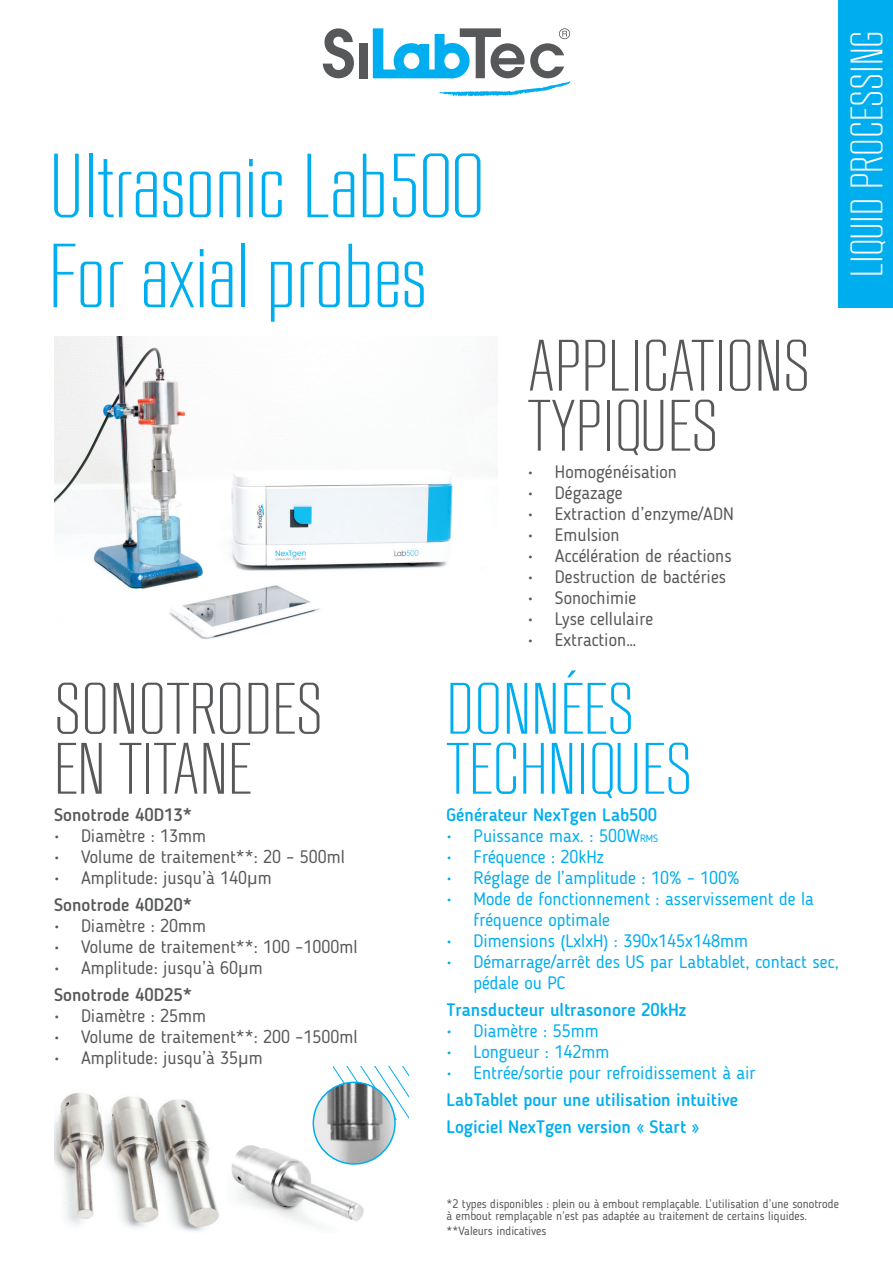
<style>
.page{position:relative;width:893px;height:1263px;background:#fff}
.page>*{position:absolute;margin:0;border:0;box-sizing:border-box;transform-origin:0 0}
.t1{font:300 90px "RB No 2";color:#00aeef}
.t2{font:300 72px/60px "RB No 2";color:#57585a}
.t3{font:300 72px "RB No 2";color:#00aeef}
.t4{font:300 45px "RB No 2";color:#fff}
.t5{font:18px "Blogger Sans";color:#57585a}
.t6{font:18px/21px "Blogger Sans";color:#00aeef}
.t7{font:500 18px "Blogger Sans";color:#00aeef}
.t8{font:500 18px "Blogger Sans";color:#57585a}
.t9{font:12px/12px "Blogger Sans";color:#57585a}
.s1{font-family:"Verdana";font-size:16.5px}
.s2{font-size:10.5px}
</style>
<div class="page">
<svg style="left:333px;top:1066px;width:75px;height:53px"></svg>
<img style="left:54px;top:337px;width:443px;height:302px">
<div style="left:839px;top:0;width:54px;height:307px;background:#00aeef"></div>
<div style="left:359px;top:43px;width:8px;height:35px;background:#57585a"></div>
<svg style="left:323px;top:28px;width:31px;height:50px"></svg>
<svg style="left:372px;top:28px;width:198px;height:69px"></svg>
<img style="left:54px;top:1092px;width:165px;height:140px">
<img style="left:231px;top:1105px;width:140px;height:120px">
<img style="left:313px;top:1082px;width:82px;height:82px;border-radius:41px">
<div style="left:313px;top:1081px;width:83px;height:84px;border:2px solid #00aeef;border-radius:50%"></div>
<p class="t1" style="left:49px;top:138px;width:436px">Ultrasonic Lab500</p>
<p class="t1" style="left:49px;top:228px;width:379px">For axial probes</p>
<p class="t2" style="left:528px;top:336px;width:284px">APPLICATIONS<br>TYPIQUES</p>
<p class="t5" style="left:528px;top:461px;width:151px">• Homogénéisation</p>
<p class="t5" style="left:528px;top:482px;width:96px">• Dégazage</p>
<p class="t5" style="left:528px;top:503px;width:207px">• Extraction d’enzyme/ADN</p>
<p class="t5" style="left:528px;top:524px;width:93px">• Emulsion</p>
<p class="t5" style="left:528px;top:545px;width:205px">• Accélération de réactions</p>
<p class="t5" style="left:528px;top:566px;width:200px">• Destruction de bactéries</p>
<p class="t5" style="left:528px;top:587px;width:110px">• Sonochimie</p>
<p class="t5" style="left:528px;top:608px;width:127px">• Lyse cellulaire</p>
<p class="t5" style="left:528px;top:629px;width:110px">• Extraction…</p>
<p class="t2" style="left:54px;top:679px;width:270px">SONOTRODES<br>EN TITANE</p>
<p class="t8" style="left:54px;top:804px;width:140px">Sonotrode 40D13*</p>
<p class="t5" style="left:54px;top:825px;width:154px">• Diamètre : 13mm</p>
<p class="t5" style="left:54px;top:846px;width:292px">• Volume de traitement**: 20 – 500ml</p>
<p class="t5" style="left:54px;top:867px;width:219px">• Amplitude: jusqu’à 140<span class="s1">μ</span>m</p>
<p class="t8" style="left:54px;top:894px;width:140px">Sonotrode 40D20*</p>
<p class="t5" style="left:54px;top:915px;width:154px">• Diamètre : 20mm</p>
<p class="t5" style="left:54px;top:936px;width:305px">• Volume de traitement**: 100 –1000ml</p>
<p class="t5" style="left:54px;top:957px;width:210px">• Amplitude: jusqu’à 60<span class="s1">μ</span>m</p>
<p class="t8" style="left:54px;top:984px;width:140px">Sonotrode 40D25*</p>
<p class="t5" style="left:54px;top:1005px;width:154px">• Diamètre : 25mm</p>
<p class="t5" style="left:54px;top:1026px;width:305px">• Volume de traitement**: 200 –1500ml</p>
<p class="t5" style="left:54px;top:1047px;width:210px">• Amplitude: jusqu’à 35<span class="s1">μ</span>m</p>
<p class="t3" style="left:446px;top:670px;width:189px">DONNÉES</p>
<p class="t3" style="left:446px;top:730px;width:247px">TECHNIQUES</p>
<p class="t7" style="left:446px;top:804px;width:212px">Générateur NexTgen Lab500</p>
<p class="t6" style="left:446px;top:825px;width:213px">• Puissance max. : 500W<span class="s2">RMS</span></p>
<p class="t6" style="left:446px;top:846px;width:159px">• Fréquence : 20kHz</p>
<p class="t6" style="left:446px;top:867px;width:295px">• Réglage de l’amplitude : 10% – 100%</p>
<p class="t6" style="left:473px;top:888px;width:342px;text-indent:-27px">• Mode de fonctionnement : asservissement de la fréquence optimale</p>
<p class="t6" style="left:446px;top:930px;width:303px">• Dimensions (LxlxH) : 390x145x148mm</p>
<p class="t6" style="left:473px;top:951px;width:367px;text-indent:-27px">• Démarrage/arrêt des US par Labtablet, contact sec, pédale ou PC</p>
<p class="t7" style="left:446px;top:999px;width:241px">Transducteur ultrasonore 20kHz</p>
<p class="t6" style="left:446px;top:1020px;width:154px">• Diamètre : 55mm</p>
<p class="t6" style="left:446px;top:1041px;width:165px">• Longueur : 142mm</p>
<p class="t6" style="left:446px;top:1062px;width:311px">• Entrée/sortie pour refroidissement à air</p>
<p class="t7" style="left:446px;top:1089px;width:293px">LabTablet pour une utilisation intuitive</p>
<p class="t7" style="left:446px;top:1116px;width:254px">Logiciel NexTgen version « Start »</p>
<p class="t4" style="left:843px;top:277px;width:249px;rotate:-90deg">LIQUID PROCESSING</p>
<p class="t9" style="left:446px;top:1197px;width:394px">*2 types disponibles : plein ou à embout remplaçable. L’utilisation d’une sonotrode à embout remplaçable n’est pas adaptée au traitement de certains liquides.</p>
<p class="t9" style="left:446px;top:1224px;width:101px">**Valeurs indicatives</p>
</div>
